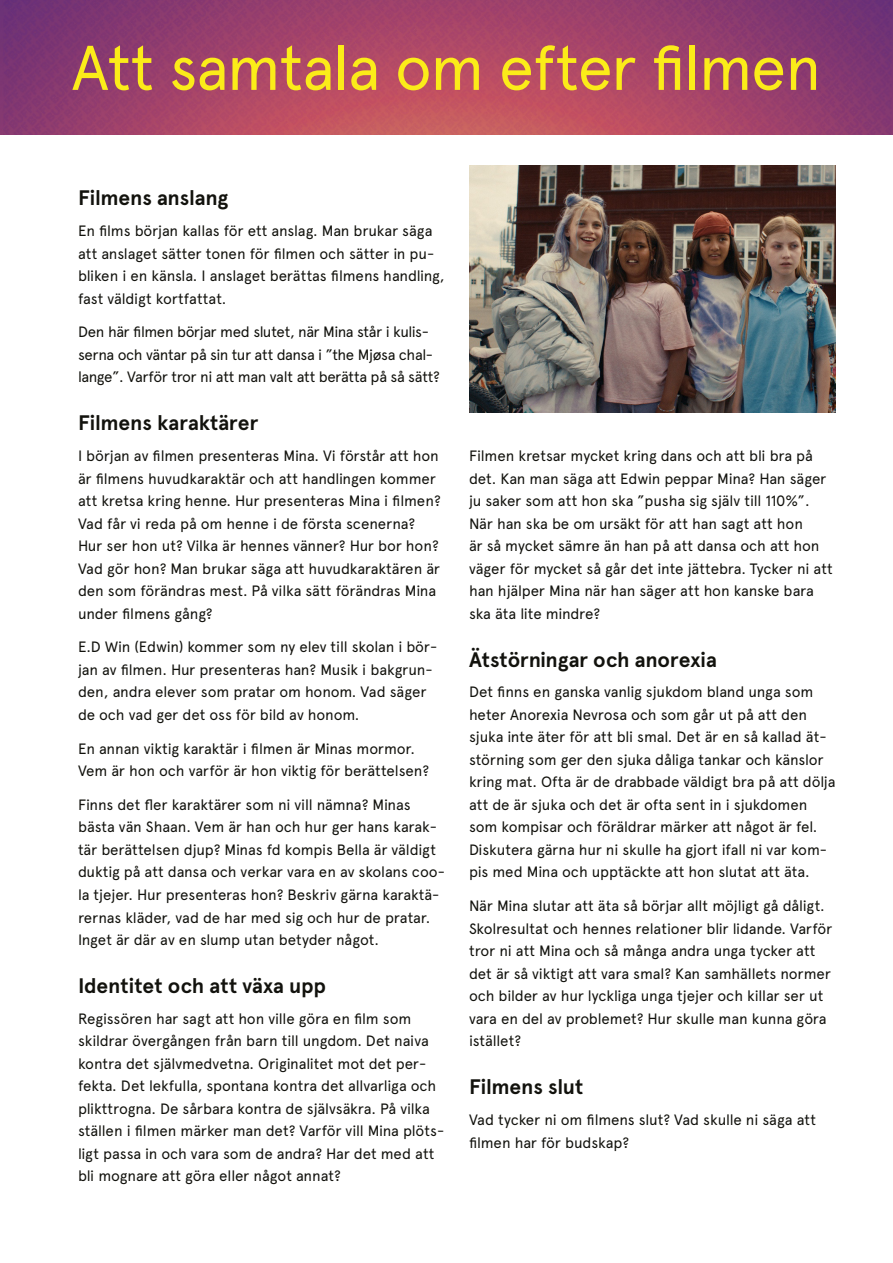
<style>
.page{position:relative;width:893px;height:1263px;background:#fff}
.page>*{position:absolute;margin:0;border:0;box-sizing:border-box;transform-origin:0 0}
.Small_title__brödtex{font:63px "Apercu Pro";letter-spacing:-.025em;color:#fbec19}
.Medium_title{font:700 21px "Apercu Pro";letter-spacing:-.005em;color:#12120d}
.Brödtext_-_Standard{font:15px/22.5px "Apercu Pro";letter-spacing:-.01em;color:#12120d}
.Brödtext_-_Standard-2{font:15px/22.5px "Apercu Pro";letter-spacing:-.03em;color:#12120d}
</style>
<div class="page">
<img style="left:0;top:0;width:893px;height:135px">
<img style="left:469px;top:165px;width:367px;height:247px">
<p class="Small_title__brödtex" style="left:72px;top:20px;width:751px">Att samtala om efter filmen</p>
<p class="Medium_title" style="left:78px;top:182px;width:152px">Filmens anslang</p>
<p class="Brödtext_-_Standard" style="left:78px;top:219px;width:368px">En films början kallas för ett anslag. Man brukar säga att anslaget sätter tonen för filmen och sätter in pu&shy;bliken i en känsla. I anslaget berättas filmens handling, fast väldigt kortfattat.</p>
<p class="Brödtext_-_Standard-2" style="left:78px;top:320px;width:363px">Den här filmen börjar med slutet, när Mina står i kulis&shy;serna och väntar på sin tur att dansa i ”the Mjøsa chal&shy;lange”. Varför tror ni att man valt att berätta på så sätt?</p>
<p class="Medium_title" style="left:78px;top:407px;width:182px">Filmens karaktärer</p>
<p class="Brödtext_-_Standard" style="left:78px;top:444px;width:364px">I början av filmen presenteras Mina. Vi förstår att hon är filmens huvudkaraktär och att handlingen kommer att kretsa kring henne. Hur presenteras Mina i filmen?<br>Vad får vi reda på om henne i de första scenerna?<br>Hur ser hon ut? Vilka är hennes vänner? Hur bor hon?<br>Vad gör hon? Man brukar säga att huvudkaraktären är den som förändras mest. På vilka sätt förändras Mina under filmens gång?</p>
<p class="Brödtext_-_Standard" style="left:78px;top:635px;width:361px">E.D Win (Edwin) kommer som ny elev till skolan i bör&shy;jan av filmen. Hur presenteras han? Musik i bakgrun&shy;den, andra elever som pratar om honom. Vad säger de och vad ger det oss för bild av honom.</p>
<p class="Brödtext_-_Standard" style="left:78px;top:736px;width:353px">En annan viktig karaktär i filmen är Minas mormor.<br>Vem är hon och varför är hon viktig för berättelsen?</p>
<p class="Brödtext_-_Standard" style="left:78px;top:792px;width:368px">Finns det fler karaktärer som ni vill nämna? Minas bästa vän Shaan. Vem är han och hur ger hans karak&shy;tär berättelsen djup? Minas fd kompis Bella är väldigt duktig på att dansa och verkar vara en av skolans coo&shy;la tjejer. Hur presenteras hon? Beskriv gärna karaktä&shy;rernas kläder, vad de har med sig och hur de pratar.<br>Inget är där av en slump utan betyder något.</p>
<p class="Medium_title" style="left:78px;top:970px;width:250px">Identitet och att växa upp</p>
<p class="Brödtext_-_Standard" style="left:78px;top:1006px;width:368px">Regissören har sagt att hon ville göra en film som skildrar övergången från barn till ungdom. Det naiva kontra det självmedvetna. Originalitet mot det per&shy;fekta. Det lekfulla, spontana kontra det allvarliga och plikttrogna. De sårbara kontra de självsäkra. På vilka ställen i filmen märker man det? Varför vill Mina plöts&shy;ligt passa in och vara som de andra? Har det med att bli mognare att göra eller något annat?</p>
<p class="Brödtext_-_Standard" style="left:469px;top:444px;width:365px">Filmen kretsar mycket kring dans och att bli bra på det. Kan man säga att Edwin peppar Mina? Han säger ju saker som att hon ska ”pusha sig själv till 110%”.<br>När han ska be om ursäkt för att han sagt att hon<br>är så mycket sämre än han på att dansa och att hon väger för mycket så går det inte jättebra. Tycker ni att han hjälper Mina när han säger att hon kanske bara ska äta lite mindre?</p>
<p class="Medium_title" style="left:469px;top:643px;width:249px">Ätstörningar och anorexia</p>
<p class="Brödtext_-_Standard" style="left:469px;top:680px;width:368px">Det finns en ganska vanlig sjukdom bland unga som heter Anorexia Nevrosa och som går ut på att den sjuka inte äter för att bli smal. Det är en så kallad ät&shy;störning som ger den sjuka dåliga tankar och känslor kring mat. Ofta är de drabbade väldigt bra på att dölja att de är sjuka och det är ofta sent in i sjukdomen som kompisar och föräldrar märker att något är fel.<br>Diskutera gärna hur ni skulle ha gjort ifall ni var kom&shy;pis med Mina och upptäckte att hon slutat att äta.</p>
<p class="Brödtext_-_Standard" style="left:469px;top:894px;width:365px">När Mina slutar att äta så börjar allt möjligt gå dåligt.<br>Skolresultat och hennes relationer blir lidande. Varför tror ni att Mina och så många andra unga tycker att det är så viktigt att vara smal? Kan samhällets normer och bilder av hur lyckliga unga tjejer och killar ser ut vara en del av problemet? Hur skulle man kunna göra istället?</p>
<p class="Medium_title" style="left:469px;top:1071px;width:116px">Filmens slut</p>
<p class="Brödtext_-_Standard" style="left:469px;top:1107px;width:349px">Vad tycker ni om filmens slut? Vad skulle ni säga att filmen har för budskap?</p>
</div>
